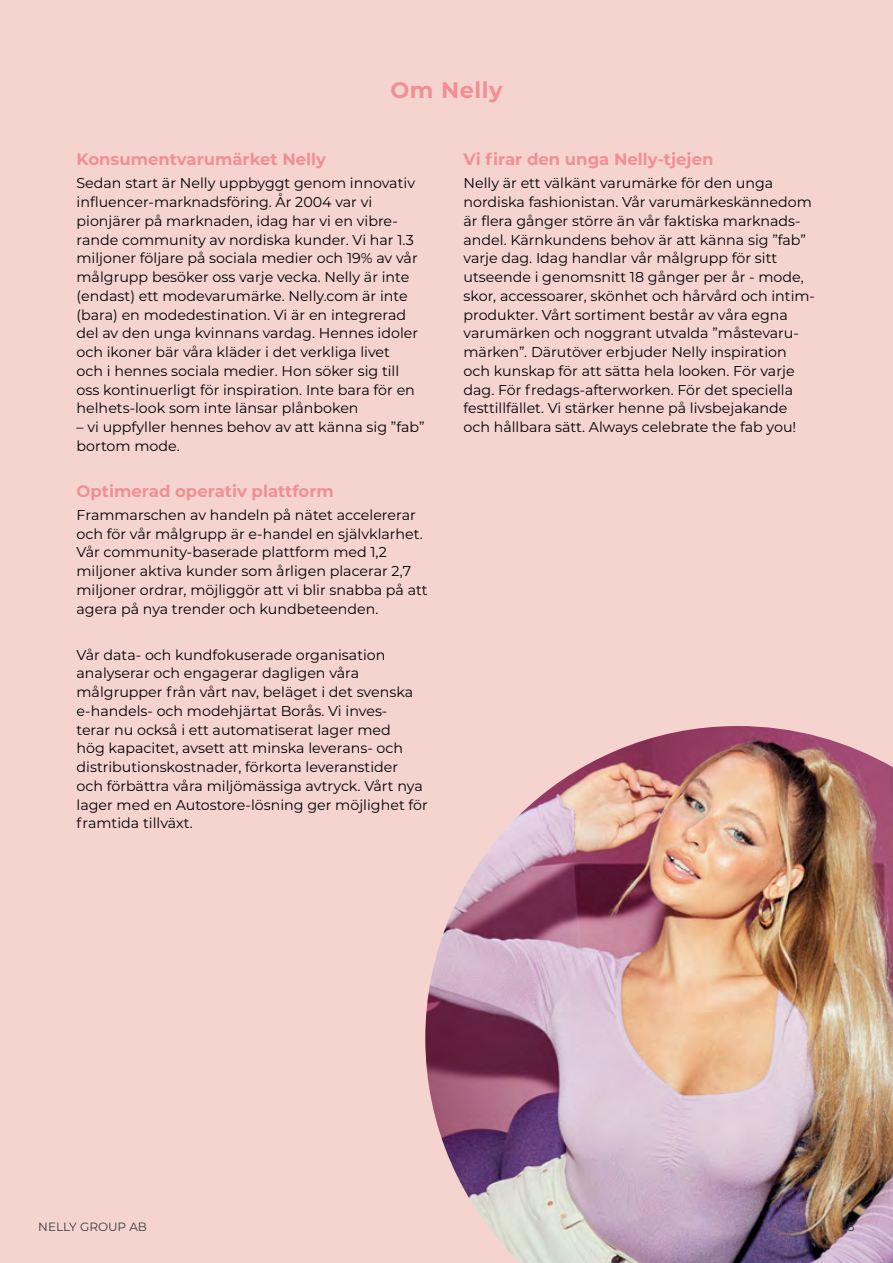
<style>
.page{position:relative;width:893px;height:1263px;background:#f5d4d0}
.page>*{position:absolute;margin:0;border:0;box-sizing:border-box;transform-origin:0 0}
.t1{font:700 22.5px "Montserrat";letter-spacing:.025em;color:#f19094}
.t2{font:700 16.5px "Montserrat";color:#f19094}
.t3{font:14.25px/18.8px "Montserrat";color:#000}
.t4{font:12px "Montserrat";color:#3b3b3c}
</style>
<div class="page">
<img style="left:425px;top:726px;width:468px;height:537px">
<h1 class="t1" style="left:390px;top:74px;width:114px">Om Nelly</h1>
<p class="t2" style="left:77px;top:147px;width:251px">Konsumentvarumärket Nelly</p>
<p class="t3" style="left:77px;top:173px;width:343px">Sedan start är Nelly uppbyggt genom innovativ influencer-marknadsföring. År 2004 var vi pionjärer på marknaden, idag har vi en vibre&shy;rande community av nordiska kunder. Vi har 1.3 miljoner följare på sociala medier och 19% av vår målgrupp besöker oss varje vecka. Nelly är inte (endast) ett modevarumärke. Nelly.com är inte (bara) en modedestination. Vi är en integrerad del av den unga kvinnans vardag. Hennes idoler och ikoner bär våra kläder i det verkliga livet och i hennes sociala medier. Hon söker sig till oss kontinuerligt för inspiration. Inte bara för en helhets-look som inte länsar plånboken</p>
<p class="t3" style="left:77px;top:417px;width:349px">– vi uppfyller hennes behov av att känna sig ”fab” bortom mode.</p>
<p class="t2" style="left:77px;top:479px;width:259px">Optimerad operativ plattform</p>
<p class="t3" style="left:77px;top:505px;width:352px">Frammarschen av handeln på nätet accelererar och för vår målgrupp är e-handel en självklarhet.<br>Vår community-baserade plattform med 1,2 miljoner aktiva kunder som årligen placerar 2,7 miljoner ordrar, möjliggör att vi blir snabba på att agera på nya trender och kundbeteenden.</p>
<p class="t3" style="left:77px;top:645px;width:353px">Vår data- och kundfokuserade organisation analyserar och engagerar dagligen våra målgrupper från vårt nav, beläget i det svenska e-handels- och modehjärtat Borås. Vi inves-<br>terar nu också i ett automatiserat lager med<br>hög kapacitet, avsett att minska leverans- och distributionskostnader, förkorta leveranstider och förbättra våra miljömässiga avtryck. Vårt nya lager med en Autostore-lösning ger möjlighet för framtida tillväxt.</p>
<p class="t2" style="left:463px;top:147px;width:251px">Vi firar den unga Nelly-tjejen</p>
<p class="t3" style="left:463px;top:173px;width:353px">Nelly är ett välkänt varumärke för den unga nordiska fashionistan. Vår varumärkeskännedom är flera gånger större än vår faktiska marknads&shy;andel. Kärnkundens behov är att känna sig ”fab” varje dag. Idag handlar vår målgrupp för sitt utseende i genomsnitt 18 gånger per år - mode, skor, accessoarer, skönhet och hårvård och intim&shy;produkter. Vårt sortiment består av våra egna varumärken och noggrant utvalda ”måstevaru&shy;märken”. Därutöver erbjuder Nelly inspiration och kunskap för att sätta hela looken. För varje dag. För fredags-afterworken. För det speciella festtillfället. Vi stärker henne på livsbejakande och hållbara sätt. Always celebrate the fab you!</p>
<p class="t4" style="left:38px;top:1218px;width:110px">NELLY GROUP AB</p>
<p class="t4" style="left:848px;top:1218px;width:8px">5</p>
</div>
